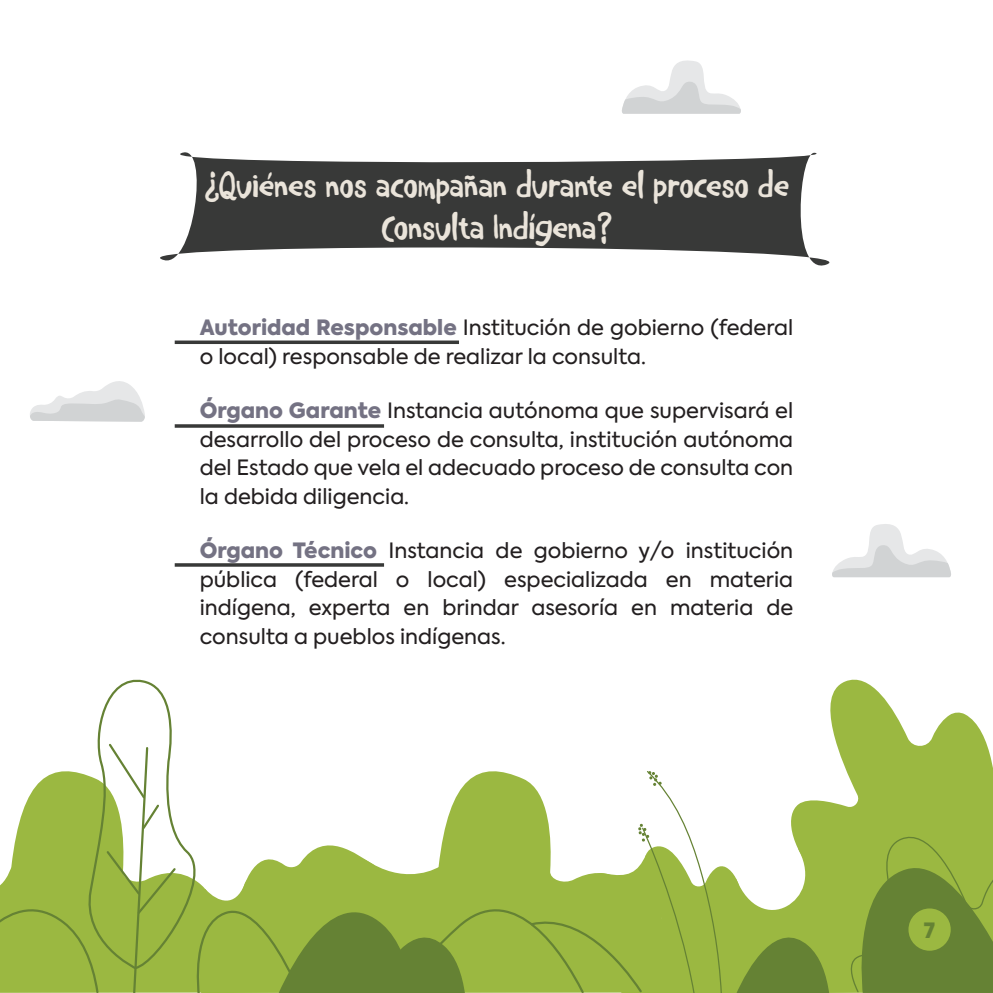
<style>
.page{position:relative;width:993px;height:993px;background:#fff}
.page>*{position:absolute;margin:0;border:0;box-sizing:border-box;transform-origin:0 0}
.t1{font:35px/42px "Daft Brush Text";color:#eae4da;text-align:center}
.t2{font:21px/28.7px "Axiforma";color:#231f20;text-align:justify}
.t3{font:900 21px "Axiforma";color:#658234}
.s1{font-weight:900;color:#747283}
</style>
<div class="page">
<svg style="left:160px;top:152px;width:670px;height:114px;fill:#383938"></svg>
<svg style="left:175px;top:340px;width:284px;height:4px"></svg>
<hr style="left:175px;top:424px;width:209px;height:3px;background:#383938">
<hr style="left:175px;top:563px;width:209px;height:3px;background:#383938">
<svg style="left:832px;top:524px;width:119px;height:53px"></svg>
<svg style="left:30px;top:381px;width:115px;height:40px"></svg>
<svg style="left:622px;top:60px;width:119px;height:54px"></svg>
<svg style="left:830px;top:679px;width:156px;height:62px"></svg>
<svg style="left:97px;top:679px;width:75px;height:62px"></svg>
<svg style="left:0;top:741px;width:992px;height:251px"></svg>
<h1 class="t1" style="left:204px;top:165px;width:586px">¿Quiénes nos acompañan durante el proceso de<br>Consulta Indígena?</h1>
<p class="t2" style="left:200px;top:313px;width:595px"><span class="s1">Autoridad Responsable</span> Institución de gobierno (federal o local) responsable de realizar la consulta.</p>
<p class="t2" style="left:200px;top:396px;width:595px"><span class="s1">Órgano Garante</span> Instancia autónoma que supervisará el desarrollo del proceso de consulta, institución autónoma del Estado que vela el adecuado proceso de consulta con la debida diligencia.</p>
<p class="t2" style="left:200px;top:536px;width:595px"><span class="s1">Órgano Técnico</span> Instancia de gobierno y/o institución pública (federal o local) especializada en materia indígena, experta en brindar asesoría en materia de consulta a pueblos indígenas.</p>
<p class="t3" style="left:923px;top:914px;width:13px">7</p>
</div>
